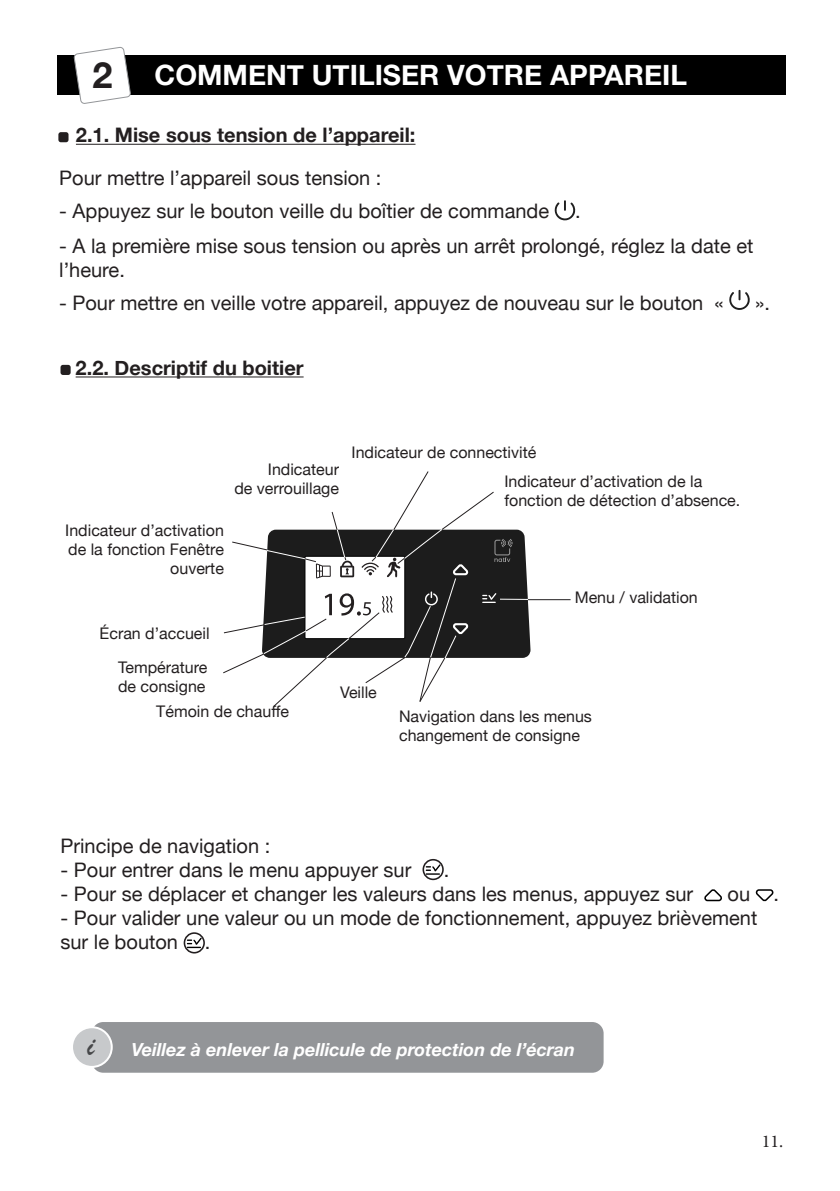
<style>
.page{position:relative;width:840px;height:1191px;background:#fff}
.page>*{position:absolute;margin:0;border:0;box-sizing:border-box;transform-origin:0 0}
.t1{font:700 36px "Helvetica Neue";color:#231f20}
.t2{font:32px "Brush Script";color:#464749}
.t3{font:700 28px "Helvetica Neue";color:#fff}
.Texte{font:20px/24px "Helvetica Neue";color:#231f20}
.t4{font:700 20px "Helvetica Neue";color:#231f20}
.Texte-2{font:italic 700 18px "Helvetica Neue";color:#fff}
.t5{font:18px "Minion Pro";color:#231f20}
.t6{font:16px/19.2px "Helvetica Neue";color:#231f20;text-align:right}
</style>
<div class="page">
<div style="left:57px;top:56px;width:728px;height:39px;background:#000"></div>
<svg style="left:74px;top:47px;width:56px;height:57px"></svg>
<svg style="left:729px;top:290px;width:21px;height:20px"></svg>
<svg style="left:554px;top:200px;width:21px;height:20px"></svg>
<hr style="left:76px;top:144px;width:339px;height:1px;background:#231f20">
<div style="left:58px;top:132px;width:10px;height:10px;background:#231f20;border-radius:2px"></div>
<hr style="left:76px;top:376px;width:227px;height:1px;background:#231f20">
<div style="left:60px;top:365px;width:11px;height:10px;background:#231f20;border-radius:2px"></div>
<svg style="left:423px;top:859px;width:19px;height:20px"></svg>
<div style="left:422px;top:859px;width:21px;height:21px;border:2px solid #231f20;border-radius:50%"></div>
<svg style="left:425px;top:864px;width:15px;height:10px"></svg>
<svg style="left:704px;top:889px;width:18px;height:13px"></svg>
<svg style="left:755px;top:889px;width:19px;height:13px"></svg>
<svg style="left:184px;top:933px;width:20px;height:19px"></svg>
<div style="left:183px;top:932px;width:22px;height:21px;border:2px solid #231f20;border-radius:50%"></div>
<svg style="left:187px;top:937px;width:15px;height:11px"></svg>
<svg style="left:223px;top:471px;width:307px;height:236px"></svg>
<hr style="left:527px;top:599px;width:43px;height:1px;background:#231f20">
<div style="left:92px;top:1022px;width:511px;height:50px;background:#939598;border-radius:11px"></div>
<div style="left:72px;top:1027px;width:40px;height:40px;background:#c7c9cb;border-radius:50%"></div>
<div style="left:71px;top:1026px;width:42px;height:42px;border:2px solid #fff;border-radius:50%"></div>
<p class="t1" style="left:92px;top:53px;width:22px">2</p>
<p class="t3" style="left:154px;top:58px;width:533px">COMMENT UTILISER VOTRE APPAREIL</p>
<p class="t4" style="left:76px;top:123px;width:341px">2.1. Mise sous tension de l’appareil:</p>
<p class="Texte" style="left:59px;top:166px;width:323px">Pour mettre l’appareil sous tension :</p>
<p class="Texte" style="left:59px;top:198px;width:491px">- Appuyez sur le bouton veille du boîtier de commande</p>
<p class="Texte" style="left:575px;top:198px;width:7px">.</p>
<p class="Texte" style="left:59px;top:233px;width:695px">- A la première mise sous tension ou après un arrêt prolongé, réglez la date et l’heure.</p>
<p class="Texte" style="left:59px;top:290px;width:665px">- Pour mettre en veille votre appareil, appuyez de nouveau sur le bouton «</p>
<p class="Texte" style="left:754px;top:290px;width:16px">».</p>
<p class="t4" style="left:76px;top:355px;width:229px">2.2. Descriptif du boitier</p>
<p class="t6" style="left:65px;top:520px;width:160px">Indicateur d’activation de la fonction Fenêtre ouverte</p>
<p class="t6" style="left:268px;top:459px;width:73px">Indicateur</p>
<p class="t6" style="left:234px;top:479px;width:106px">de verrouillage</p>
<p class="t6" style="left:100px;top:623px;width:111px">Écran d’accueil</p>
<p class="t6" style="left:351px;top:442px;width:186px">Indicateur de connectivité</p>
<p class="t6" style="left:504px;top:471px;width:199px">Indicateur d’activation de la</p>
<p class="t6" style="left:504px;top:490px;width:237px">fonction de détection d’absence.</p>
<p class="t6" style="left:574px;top:587px;width:124px">Menu / validation</p>
<p class="t6" style="left:118px;top:657px;width:91px">Température</p>
<p class="t6" style="left:118px;top:677px;width:89px">de consigne</p>
<p class="t6" style="left:156px;top:701px;width:134px">Témoin de chauffe</p>
<p class="t6" style="left:340px;top:682px;width:38px">Veille</p>
<p class="t6" style="left:399px;top:706px;width:194px">Navigation dans les menus</p>
<p class="t6" style="left:399px;top:725px;width:182px">changement de consigne</p>
<p class="Texte" style="left:60px;top:834px;width:211px">Principe de navigation :</p>
<p class="Texte" style="left:60px;top:858px;width:352px">- Pour entrer dans le menu appuyer sur</p>
<p class="Texte" style="left:443px;top:858px;width:7px">.</p>
<p class="Texte" style="left:60px;top:882px;width:633px">- Pour se déplacer et changer les valeurs dans les menus, appuyez sur</p>
<p class="Texte" style="left:727px;top:882px;width:53px">ou .</p>
<p class="Texte" style="left:60px;top:906px;width:698px">- Pour valider une valeur ou un mode de fonctionnement, appuyez brièvement sur le bouton</p>
<p class="Texte" style="left:205px;top:930px;width:7px">.</p>
<p class="t2" style="left:87px;top:1024px;width:9px">i</p>
<p class="Texte-2" style="left:131px;top:1038px;width:445px">Veillez à enlever la pellicule de protection de l’écran</p>
<p class="t5" style="left:761px;top:1129px;width:23px">11.</p>
</div>
